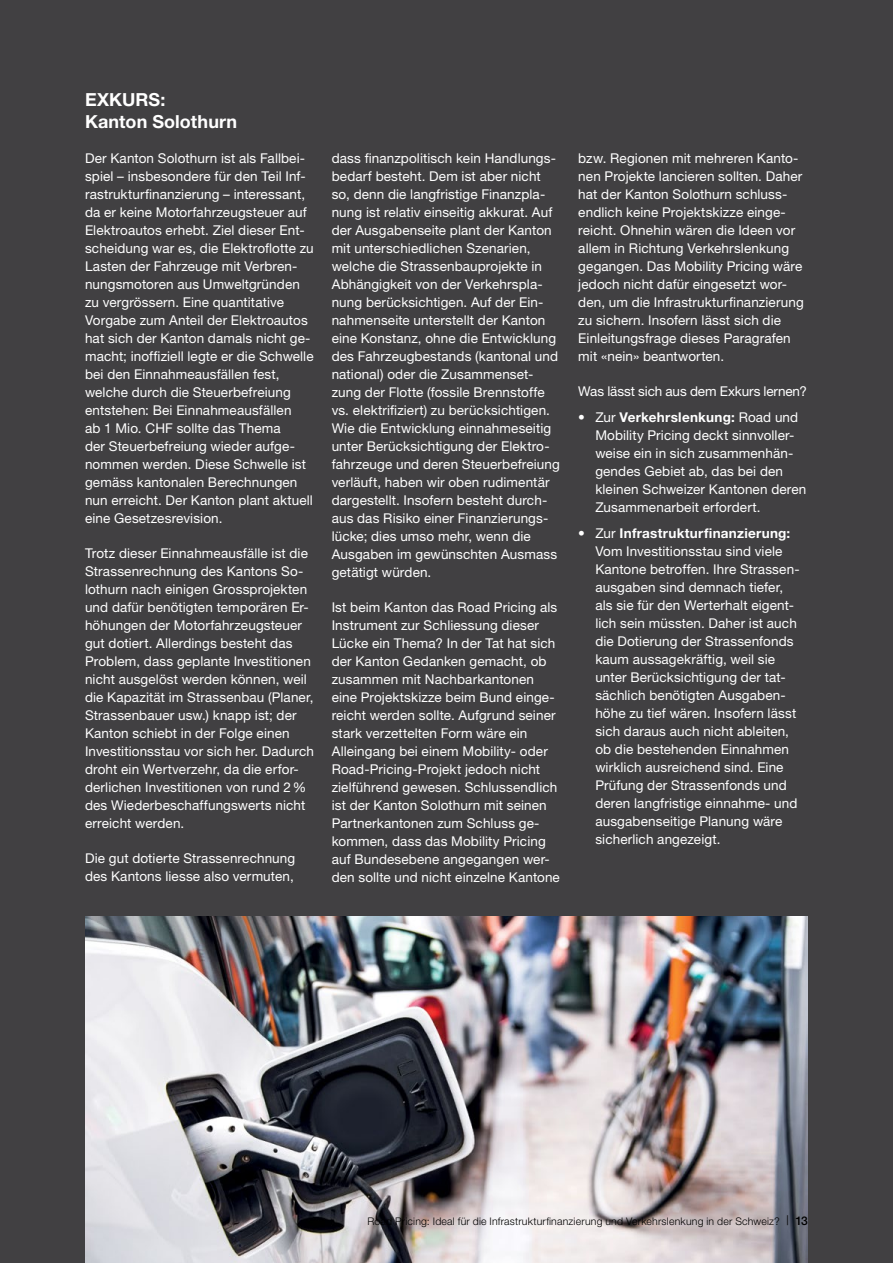
<style>
.page{position:relative;width:893px;height:1263px;background:#414042}
.page>*{position:absolute;margin:0;border:0;box-sizing:border-box;transform-origin:0 0}
.t1{font:700 18px/21.6px "Helvetica Neue LT Std";letter-spacing:.005em;color:#fff}
.t2{font:13.5px/18px "Helvetica Neue LT Std";letter-spacing:.01em;color:#fff}
.t3{font:13.5px "Helvetica Neue LT Std";letter-spacing:-.01em;color:#fff}
.t4{font:300 10.5px "Helvetica Neue LT Std";letter-spacing:.02em;color:#000}
.s1{font-weight:700}
.s2{font-stretch:condensed;font-size:13.5px}
.s3{font-weight:500;font-size:12px}
</style>
<div class="page">
<img style="left:85px;top:916px;width:723px;height:347px">
<h1 class="t1" style="left:85px;top:89px;width:153px">EXKURS:<br>Kanton Solothurn</h1>
<p class="t2" style="left:85px;top:149px;width:230px">Der Kanton Solothurn ist als Fallbei&shy;spiel – insbesondere für den Teil Inf&shy;rastrukturfinanzierung – interessant, da er keine Motorfahrzeugsteuer auf Elektroautos erhebt. Ziel dieser Ent&shy;scheidung war es, die Elektroflotte zu Lasten der Fahrzeuge mit Verbren&shy;nungsmotoren aus Umweltgründen zu vergrössern. Eine quantitative Vorgabe zum Anteil der Elektroautos hat sich der Kanton damals nicht ge&shy;macht; inoffiziell legte er die Schwelle bei den Einnahmeausfällen fest, welche durch die Steuerbefreiung entstehen: Bei Einnahmeausfällen<br>ab 1 Mio. CHF sollte das Thema<br>der Steuerbefreiung wieder aufge&shy;nommen werden. Diese Schwelle ist gemäss kantonalen Berechnungen nun erreicht. Der Kanton plant aktuell eine Gesetzesrevision.</p>
<p class="t2" style="left:85px;top:544px;width:231px">Trotz dieser Einnahmeausfälle ist die Strassenrechnung des Kantons So&shy;lothurn nach einigen Grossprojekten und dafür benötigten temporären Er&shy;höhungen der Motorfahrzeugsteuer gut dotiert. Allerdings besteht das Problem, dass geplante Investitionen nicht ausgelöst werden können, weil die Kapazität im Strassenbau (Planer, Strassenbauer usw.) knapp ist; der Kanton schiebt in der Folge einen Investitionsstau vor sich her. Dadurch droht ein Wertverzehr, da die erfor&shy;derlichen Investitionen von rund 2% des Wiederbeschaffungswerts nicht erreicht werden.</p>
<p class="t2" style="left:85px;top:849px;width:212px">Die gut dotierte Strassenrechnung des Kantons liesse also vermuten,</p>
<p class="t2" style="left:332px;top:149px;width:230px">dass finanzpolitisch kein Handlungs&shy;bedarf besteht. Dem ist aber nicht so, denn die langfristige Finanzpla&shy;nung ist relativ einseitig akkurat. Auf der Ausgabenseite plant der Kanton mit unterschiedlichen Szenarien, welche die Strassenbauprojekte in Abhängigkeit von der Verkehrspla&shy;nung berücksichtigen. Auf der Ein&shy;nahmenseite unterstellt der Kanton eine Konstanz, ohne die Entwicklung des Fahrzeugbestands (kantonal und national) oder die Zusammenset&shy;zung der Flotte (fossile Brennstoffe vs. elektrifiziert) zu berücksichtigen.<br>Wie die Entwicklung einnahmeseitig unter Berücksichtigung der Elektro&shy;fahrzeuge und deren Steuerbefreiung verläuft, haben wir oben rudimentär dargestellt. Insofern besteht durch&shy;aus das Risiko einer Finanzierungs&shy;lücke; dies umso mehr, wenn die Ausgaben im gewünschten Ausmass getätigt würden.</p>
<p class="t2" style="left:332px;top:598px;width:230px">Ist beim Kanton das Road Pricing als Instrument zur Schliessung dieser Lücke ein Thema? In der Tat hat sich der Kanton Gedanken gemacht, ob zusammen mit Nachbarkantonen eine Projektskizze beim Bund einge&shy;reicht werden sollte. Aufgrund seiner stark verzettelten Form wäre ein Alleingang bei einem Mobility- oder Road-Pricing-Projekt jedoch nicht zielführend gewesen. Schlussendlich ist der Kanton Solothurn mit seinen Partnerkantonen zum Schluss ge&shy;kommen, dass das Mobility Pricing auf Bundesebene angegangen wer&shy;den sollte und nicht einzelne Kantone</p>
<p class="t2" style="left:578px;top:149px;width:227px">bzw. Regionen mit mehreren Kanto&shy;nen Projekte lancieren sollten. Daher hat der Kanton Solothurn schluss&shy;endlich keine Projektskizze einge&shy;reicht. Ohnehin wären die Ideen vor allem in Richtung Verkehrslenkung gegangen. Das Mobility Pricing wäre jedoch nicht dafür eingesetzt wor&shy;den, um die Infrastrukturfinanzierung zu sichern. Insofern lässt sich die Einleitungsfrage dieses Paragrafen mit «nein» beantworten.</p>
<p class="t3" style="left:578px;top:383px;width:230px">Was lässt sich aus dem Exkurs lernen?</p>
<p class="t2" style="left:595px;top:408px;width:213px;text-indent:-17px">• Zur <span class="s1">Verkehrslenkung:</span> Road und<br>Mobility Pricing deckt sinnvoller&shy;weise ein in sich zusammenhän&shy;gendes Gebiet ab, das bei den kleinen Schweizer Kantonen deren<br>Zusammenarbeit erfordert.</p>
<p class="t2" style="left:595px;top:524px;width:206px;text-indent:-17px">• Zur <span class="s1">Infrastrukturfinanzierung:<br></span>Vom Investitionsstau sind viele<br>Kantone betroffen. Ihre Strassen&shy;ausgaben sind demnach tiefer, als sie für den Werterhalt eigent&shy;lich sein müssten. Daher ist auch die Dotierung der Strassenfonds kaum aussagekräftig, weil sie unter Berücksichtigung der tat&shy;sächlich benötigten Ausgaben&shy;höhe zu tief wären. Insofern lässt sich daraus auch nicht ableiten, ob die bestehenden Einnahmen wirklich ausreichend sind. Eine<br>Prüfung der Strassenfonds und deren langfristige einnahme- und ausgabenseitige Planung wäre sicherlich angezeigt.</p>
<p class="t4" style="left:367px;top:1215px;width:442px">Road Pricing: Ideal für die Infrastrukturfinanzierung und Verkehrslenkung in der Schweiz? <span class="s2">|</span> <span class="s3">13</span></p>
</div>
